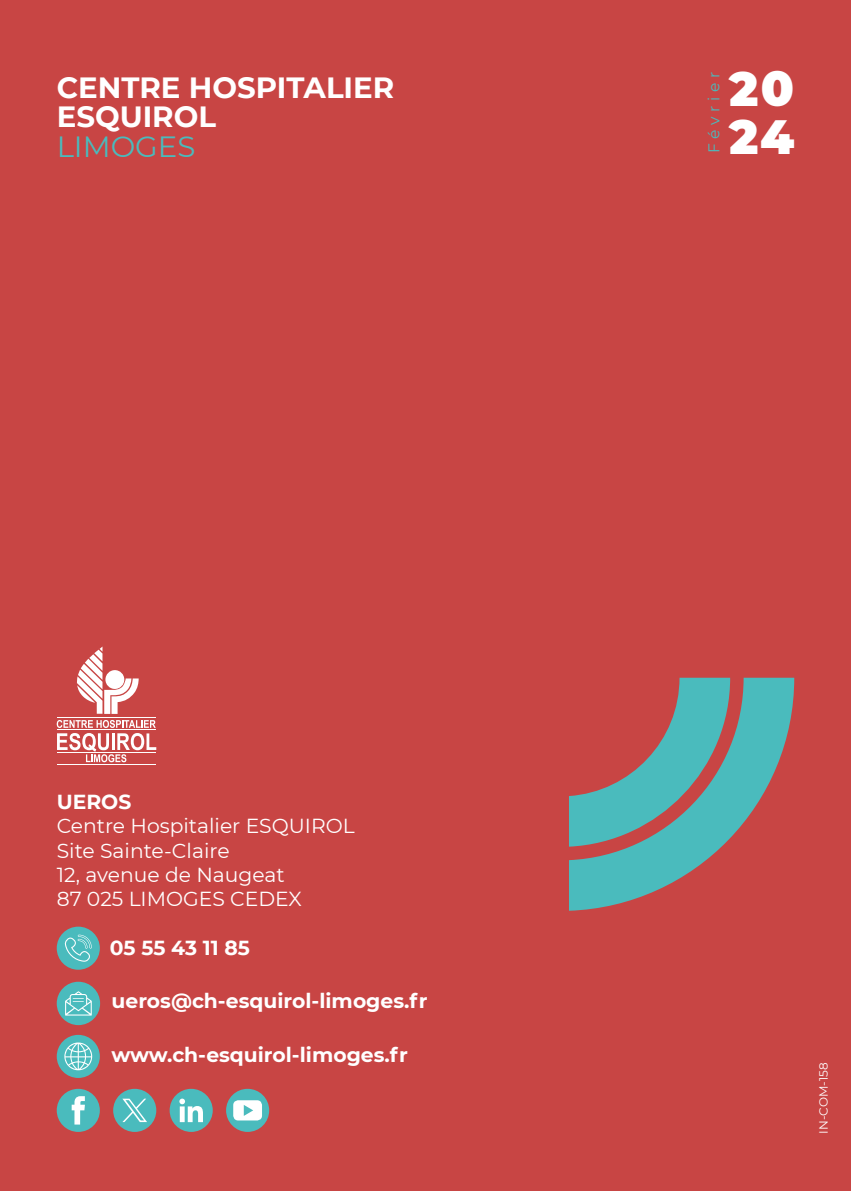
<style>
.page{position:relative;width:851px;height:1191px;background:#fff}
.page>*{position:absolute;margin:0;border:0;box-sizing:border-box;transform-origin:0 0}
.t1{font:900 48px "Montserrat";color:#fff}
.t2{font:700 29.2px/29.2px "Montserrat";color:#fff}
.t3{font:29.2px "Montserrat";color:#4abbbd}
.t4{font:20.2px/24.4px "Montserrat";color:#fff}
.t5{font:700 20.2px "Montserrat";color:#fff}
.t6{font:15.6px "Montserrat";letter-spacing:.31em;color:#4abbbd}
.t7{font:12px "Montserrat";color:#fff}
</style>
<div class="page">
<div style="left:0;top:0;width:850px;height:1191px;background:#c84544"></div>
<div style="left:57px;top:926px;width:43px;height:43px;background:#4abbbd;border-radius:50%"></div>
<svg style="left:65px;top:934px;width:27px;height:27px"></svg>
<div style="left:57px;top:981px;width:43px;height:44px;background:#4abbbd;border-radius:50%"></div>
<svg style="left:65px;top:991px;width:27px;height:24px"></svg>
<div style="left:57px;top:1034px;width:43px;height:44px;background:#4abbbd;border-radius:50%"></div>
<svg style="left:64px;top:1042px;width:28px;height:28px"></svg>
<div style="left:57px;top:1088px;width:43px;height:44px;background:#4abbbd;border-radius:50%"></div>
<svg style="left:72px;top:1096px;width:13px;height:28px"></svg>
<div style="left:170px;top:1088px;width:43px;height:44px;background:#4abbbd;border-radius:50%"></div>
<svg style="left:179px;top:1098px;width:24px;height:24px"></svg>
<div style="left:113px;top:1088px;width:43px;height:44px;background:#4abbbd;border-radius:50%"></div>
<svg style="left:122px;top:1098px;width:25px;height:24px"></svg>
<div style="left:226px;top:1088px;width:43px;height:44px;background:#4abbbd;border-radius:50%"></div>
<svg style="left:233px;top:1100px;width:29px;height:20px"></svg>
<hr style="left:57px;top:764px;width:99px;height:1px;background:#fff">
<hr style="left:57px;top:717px;width:99px;height:1px;background:#fff">
<svg style="left:77px;top:646px;width:62px;height:68px"></svg>
<svg style="left:57px;top:720px;width:99px;height:42px"></svg>
<svg style="left:569px;top:677px;width:225px;height:233px;fill:#4abbbd"></svg>
<h2 class="t2" style="left:57px;top:73px;width:339px">CENTRE HOSPITALIER<br>ESQUIROL</h2>
<h2 class="t3" style="left:57px;top:131px;width:140px">LIMOGES</h2>
<p class="t5" style="left:57px;top:791px;width:76px">UEROS</p>
<p class="t4" style="left:57px;top:814px;width:299px">Centre Hospitalier ESQUIROL<br>Site Sainte-Claire<br>12, avenue de Naugeat<br>87 025 LIMOGES CEDEX</p>
<p class="t5" style="left:110px;top:936px;width:142px">05 55 43 11 85</p>
<p class="t5" style="left:112px;top:990px;width:317px">ueros@ch-esquirol-limoges.fr</p>
<p class="t5" style="left:111px;top:1043px;width:298px">www.ch-esquirol-limoges.fr</p>
<p class="t6" style="left:705px;top:153px;width:83px;rotate:-90deg">Février</p>
<h1 class="t1" style="left:729px;top:61px;width:67px">20</h1>
<h1 class="t1" style="left:729px;top:109px;width:67px">24</h1>
<p class="t7" style="left:817px;top:1133px;width:73px;rotate:-90deg">IN-COM-158</p>
</div>
